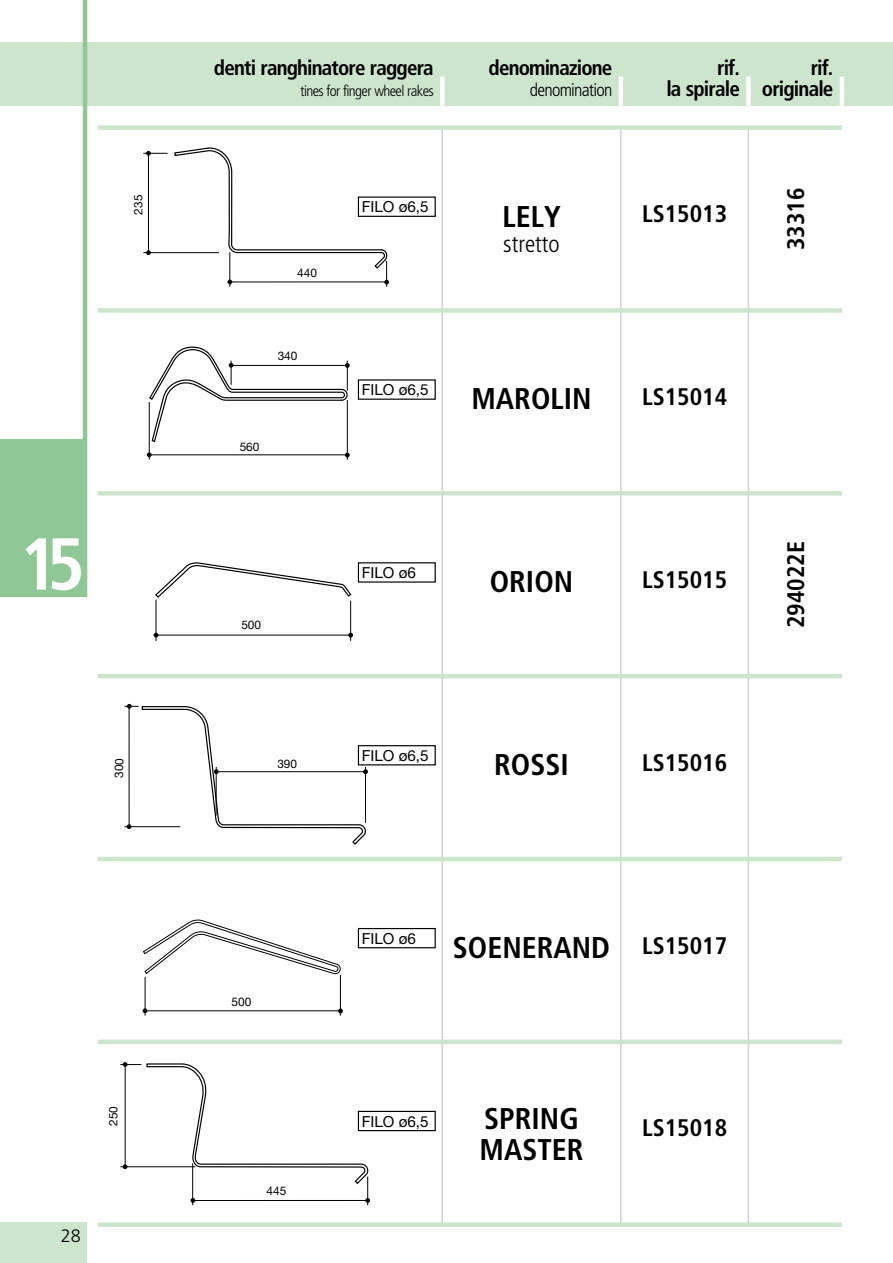
<style>
.page{position:relative;width:893px;height:1263px;background:#fff}
.page>*{position:absolute;margin:0;border:0;box-sizing:border-box;transform-origin:0 0}
.t1{font:700 condensed 73.5px "Frutiger LT Std";color:#fff}
.t2{font:700 condensed 30px/31.5px "Frutiger LT Std";color:#000}
.t3{font:700 condensed 24px "Frutiger LT Std";color:#000}
.t4{font:300 condensed 24px "Frutiger LT Std";color:#000}
.t5{font:700 condensed 21px/21px "Frutiger LT Std";letter-spacing:-.04em;color:#000;text-align:right}
.t6{font:300 condensed 18px "Frutiger LT Std";letter-spacing:-.04em;color:#000}
.t7{font:300 18px "Frutiger LT Std";color:#000}
.t8{font:15.3px "Helvetica Neue";color:#000}
.t9{font:300 condensed 15px "Frutiger LT Std";letter-spacing:-.04em;color:#000}
.t10{font:11.85px "Helvetica Neue";letter-spacing:-.005em;color:#000}
.s1{font-size:24px}
</style>
<div class="page">
<hr style="left:441px;top:128px;width:2px;height:1097px;background:#d0d1d2">
<hr style="left:748px;top:128px;width:1px;height:1097px;background:#d0d1d2">
<hr style="left:620px;top:128px;width:2px;height:1097px;background:#d0d1d2">
<div style="left:0;top:1222px;width:87px;height:41px;background:#cde4cd"></div>
<div style="left:0;top:43px;width:893px;height:63px;background:#cde4cd"></div>
<hr style="left:440px;top:77px;width:4px;height:29px;background:#fff">
<hr style="left:840px;top:77px;width:4px;height:29px;background:#fff">
<div style="left:746px;top:77px;width:5px;height:29px;background:#fff"></div>
<hr style="left:619px;top:77px;width:4px;height:29px;background:#fff">
<div style="left:0;top:440px;width:85px;height:157px;background:#90c796"></div>
<hr style="left:83px;top:0;width:4px;height:597px;background:#90c796">
<div style="left:98px;top:125px;width:744px;height:5px;background:#cde4cd"></div>
<div style="left:98px;top:308px;width:744px;height:5px;background:#cde4cd"></div>
<hr style="left:98px;top:491px;width:744px;height:4px;background:#cde4cd">
<hr style="left:98px;top:674px;width:744px;height:4px;background:#cde4cd">
<hr style="left:98px;top:857px;width:744px;height:4px;background:#cde4cd">
<div style="left:98px;top:1039px;width:744px;height:5px;background:#cde4cd"></div>
<div style="left:98px;top:1222px;width:744px;height:5px;background:#cde4cd"></div>
<hr style="left:148px;top:153px;width:1px;height:100px;background:#000">
<svg style="left:146px;top:250px;width:5px;height:5px"></svg>
<hr style="left:143px;top:252px;width:76px;height:1px;background:#000">
<svg style="left:143px;top:151px;width:24px;height:5px"></svg>
<svg style="left:174px;top:147px;width:262px;height:140px"></svg>
<hr style="left:149px;top:402px;width:1px;height:58px;background:#000">
<svg style="left:345px;top:453px;width:5px;height:4px"></svg>
<svg style="left:147px;top:452px;width:5px;height:5px"></svg>
<hr style="left:149px;top:454px;width:198px;height:1px;background:#000">
<hr style="left:347px;top:400px;width:1px;height:60px;background:#000">
<svg style="left:148px;top:346px;width:288px;height:97px"></svg>
<hr style="left:156px;top:600px;width:1px;height:41px;background:#000">
<svg style="left:348px;top:633px;width:5px;height:4px"></svg>
<hr style="left:156px;top:635px;width:195px;height:1px;background:#000">
<hr style="left:350px;top:601px;width:1px;height:40px;background:#000">
<svg style="left:155px;top:562px;width:281px;height:36px"></svg>
<div style="left:358px;top:745px;width:78px;height:20px;border:1px solid #000"></div>
<svg style="left:125px;top:704px;width:243px;height:141px"></svg>
<div style="left:358px;top:928px;width:78px;height:20px;border:1px solid #000"></div>
<hr style="left:145px;top:977px;width:1px;height:38px;background:#000">
<svg style="left:338px;top:1008px;width:5px;height:5px"></svg>
<hr style="left:145px;top:1010px;width:195px;height:1px;background:#000">
<hr style="left:340px;top:975px;width:1px;height:40px;background:#000">
<svg style="left:142px;top:1008px;width:6px;height:5px"></svg>
<svg style="left:143px;top:919px;width:198px;height:56px"></svg>
<div style="left:358px;top:1111px;width:78px;height:20px;border:1px solid #000"></div>
<svg style="left:120px;top:1062px;width:250px;height:143px"></svg>
<h1 class="t1" style="left:20px;top:521px;width:67px">15</h1>
<p class="t5" style="left:214px;top:58px;width:221px">denti ranghinatore raggera</p>
<p class="t9" style="left:300px;top:83px;width:135px">tines for finger wheel rakes</p>
<p class="t10" style="left:130px;top:215px;width:21px;rotate:-90deg">235</p>
<p class="t8" style="left:362px;top:196px;width:68px">FILO ø6,5</p>
<p class="t10" style="left:297px;top:265px;width:21px">440</p>
<p class="t10" style="left:278px;top:347px;width:21px">340</p>
<p class="t10" style="left:240px;top:438px;width:21px">560</p>
<p class="t10" style="left:241px;top:616px;width:21px">500</p>
<p class="t8" style="left:362px;top:379px;width:68px">FILO ø6,5</p>
<p class="t8" style="left:362px;top:562px;width:56px">FILO ø6</p>
<p class="t5" style="left:489px;top:58px;width:125px">denominazione</p>
<p class="t6" style="left:530px;top:80px;width:84px">denomination</p>
<p class="t5" style="left:666px;top:58px;width:75px">rif.<br>la spirale</p>
<p class="t5" style="left:762px;top:58px;width:73px">rif. originale</p>
<h2 class="t2" style="left:502px;top:200px;width:60px">LELY</h2>
<p class="t4" style="left:503px;top:230px;width:58px">stretto</p>
<p class="t3" style="left:642px;top:199px;width:87px">LS15013</p>
<p class="t3" style="left:782px;top:250px;width:64px;rotate:-90deg">33316</p>
<h2 class="t2" style="left:471px;top:383px;width:122px">MAROLIN</h2>
<p class="t3" style="left:642px;top:382px;width:87px">LS15014</p>
<h2 class="t2" style="left:490px;top:566px;width:85px">ORION</h2>
<p class="t3" style="left:642px;top:565px;width:87px">LS15015</p>
<p class="t3" style="left:782px;top:628px;width:88px;rotate:-90deg">294022E</p>
<p class="t10" style="left:111px;top:778px;width:21px;rotate:-90deg">300</p>
<p class="t10" style="left:277px;top:755px;width:21px">390</p>
<p class="t8" style="left:362px;top:744px;width:68px">FILO ø6,5</p>
<h2 class="t2" style="left:494px;top:749px;width:76px">ROSSI</h2>
<p class="t3" style="left:642px;top:748px;width:87px">LS15016</p>
<p class="t10" style="left:105px;top:1126px;width:21px;rotate:-90deg">250</p>
<p class="t7" style="left:61px;top:1226px;width:22px">28</p>
<p class="t10" style="left:232px;top:993px;width:21px">500</p>
<p class="t10" style="left:267px;top:1182px;width:21px">445</p>
<p class="t8" style="left:362px;top:927px;width:56px">FILO ø6</p>
<h2 class="t2" style="left:453px;top:932px;width:276px">SOENERAND <span class="s1">LS15017</span></h2>
<p class="t8" style="left:362px;top:1110px;width:68px">FILO ø6,5</p>
<h2 class="t2" style="left:480px;top:1103px;width:105px">SPRING<br>MASTER</h2>
<p class="t3" style="left:642px;top:1114px;width:87px">LS15018</p>
</div>
